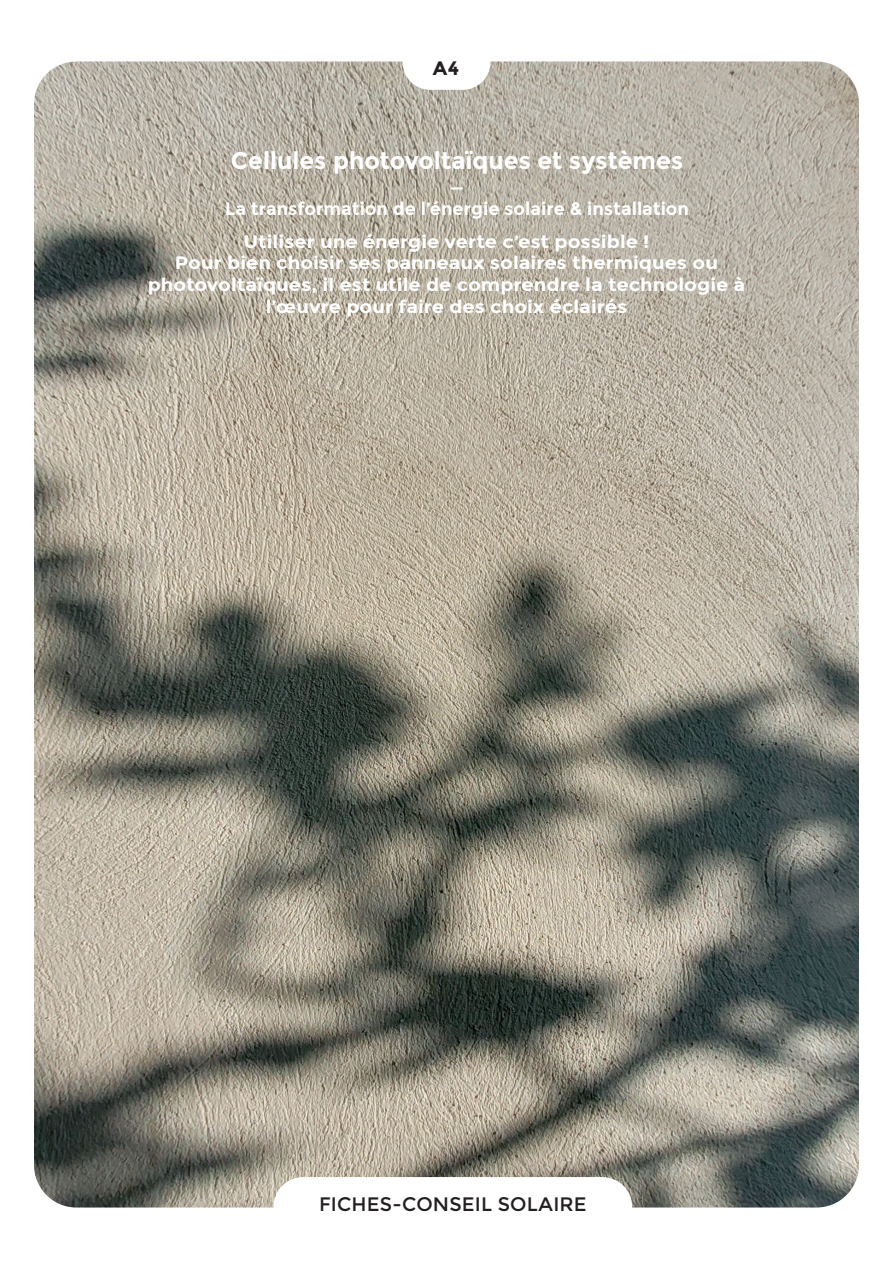
<style>
.page{position:relative;width:893px;height:1263px;background:#fff}
.page>*{position:absolute;margin:0;border:0;box-sizing:border-box;transform-origin:0 0}
.t1{font:700 24px "Montserrat";color:#fff}
.t2{font:700 21px "Montserrat";color:#fff}
.t3{font:19.5px "Montserrat";letter-spacing:.005em;color:#231f20}
.t4{font:700 19.5px "Montserrat";color:#231f20}
.t5{font:700 18px/21.6px "Montserrat";color:#fff;text-align:center;scale:1.1 1}
.t6{font:700 18px "Montserrat";color:#fff}
</style>
<div class="page">
<img style="left:34px;top:61px;width:825px;height:1146px">
<div style="left:274px;top:1177px;width:358px;height:63px;background:#fff;border-radius:30px"></div>
<div style="left:403px;top:35px;width:87px;height:55px;background:#fff;border-radius:28px"></div>
<p class="t4" style="left:433px;top:56px;width:28px">A4</p>
<h1 class="t1" style="left:231px;top:146px;width:454px">Cellules photovoltaïques et systèmes</h1>
<p class="t2" style="left:450px;top:174px;width:16px">—</p>
<p class="t6" style="left:225px;top:198px;width:465px">La transformation de l’énergie solaire &amp; installation</p>
<p class="t5" style="left:148px;top:231px;width:545px">Utiliser une énergie verte c’est possible !<br>Pour bien choisir ses panneaux solaires thermiques ou photovoltaïques, il est utile de comprendre la technologie à l’œuvre pour faire des choix éclairés</p>
<p class="t3" style="left:319px;top:1192px;width:269px">FICHES-CONSEIL SOLAIRE</p>
</div>
